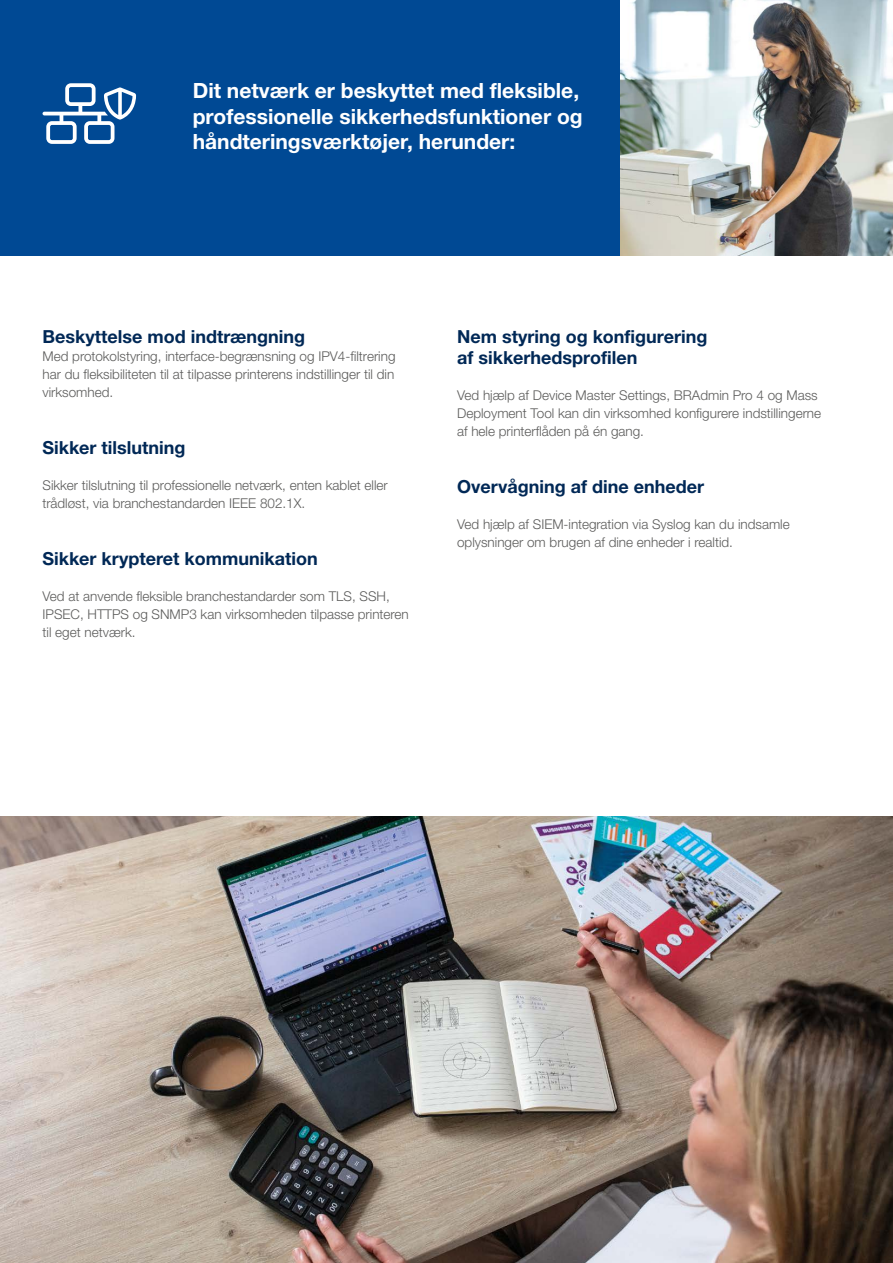
<style>
.page{position:relative;width:893px;height:1263px;background:#fff}
.page>*{position:absolute;margin:0;border:0;box-sizing:border-box;transform-origin:0 0}
.t1{font:700 21px/25.5px "Helvetica Neue LTW1 G";color:#fff}
.t2{font:700 18px/21px "Helvetica Neue LTW1 G";color:#002856}
.t3{font:300 13.5px/18px "Helvetica Neue LTW1 G";color:#5c5c5b}
</style>
<div class="page">
<div style="left:0;top:0;width:893px;height:255px;background:#004994"></div>
<img style="left:621px;top:0;width:272px;height:255px">
<svg style="left:43px;top:83px;width:93px;height:61px"></svg>
<img style="left:0;top:816px;width:893px;height:447px">
<h1 class="t1" style="left:193px;top:78px;width:391px">Dit netværk er beskyttet med fleksible, professionelle sikkerhedsfunktioner og håndteringsværktøjer, herunder:</h1>
<h2 class="t2" style="left:43px;top:326px;width:264px">Beskyttelse mod indtrængning</h2>
<p class="t3" style="left:43px;top:347px;width:354px;text-align:justify">Med protokolstyring, interface-begrænsning og IPV4-filtrering har du fleksibiliteten til at tilpasse printerens indstillinger til din virksomhed.</p>
<h2 class="t2" style="left:43px;top:437px;width:145px">Sikker tilslutning</h2>
<p class="t3" style="left:43px;top:476px;width:347px">Sikker tilslutning til professionelle netværk, enten kablet eller trådløst, via branchestandarden IEEE 802.1X.</p>
<h2 class="t2" style="left:43px;top:548px;width:277px">Sikker krypteret kommunikation</h2>
<p class="t3" style="left:43px;top:587px;width:368px">Ved at anvende fleksible branchestandarder som TLS, SSH,<br>IPSEC, HTTPS og SNMP3 kan virksomheden tilpasse printeren til eget netværk.</p>
<h2 class="t2" style="left:457px;top:326px;width:252px">Nem styring og konfigurering af sikkerhedsprofilen</h2>
<p class="t3" style="left:457px;top:386px;width:366px">Ved hjælp af Device Master Settings, BRAdmin Pro 4 og Mass<br>Deployment Tool kan din virksomhed konfigurere indstillingerne af hele printerflåden på én gang.</p>
<h2 class="t2" style="left:457px;top:476px;width:248px">Overvågning af dine enheder</h2>
<p class="t3" style="left:457px;top:515px;width:334px">Ved hjælp af SIEM-integration via Syslog kan du indsamle oplysninger om brugen af dine enheder i realtid.</p>
</div>
